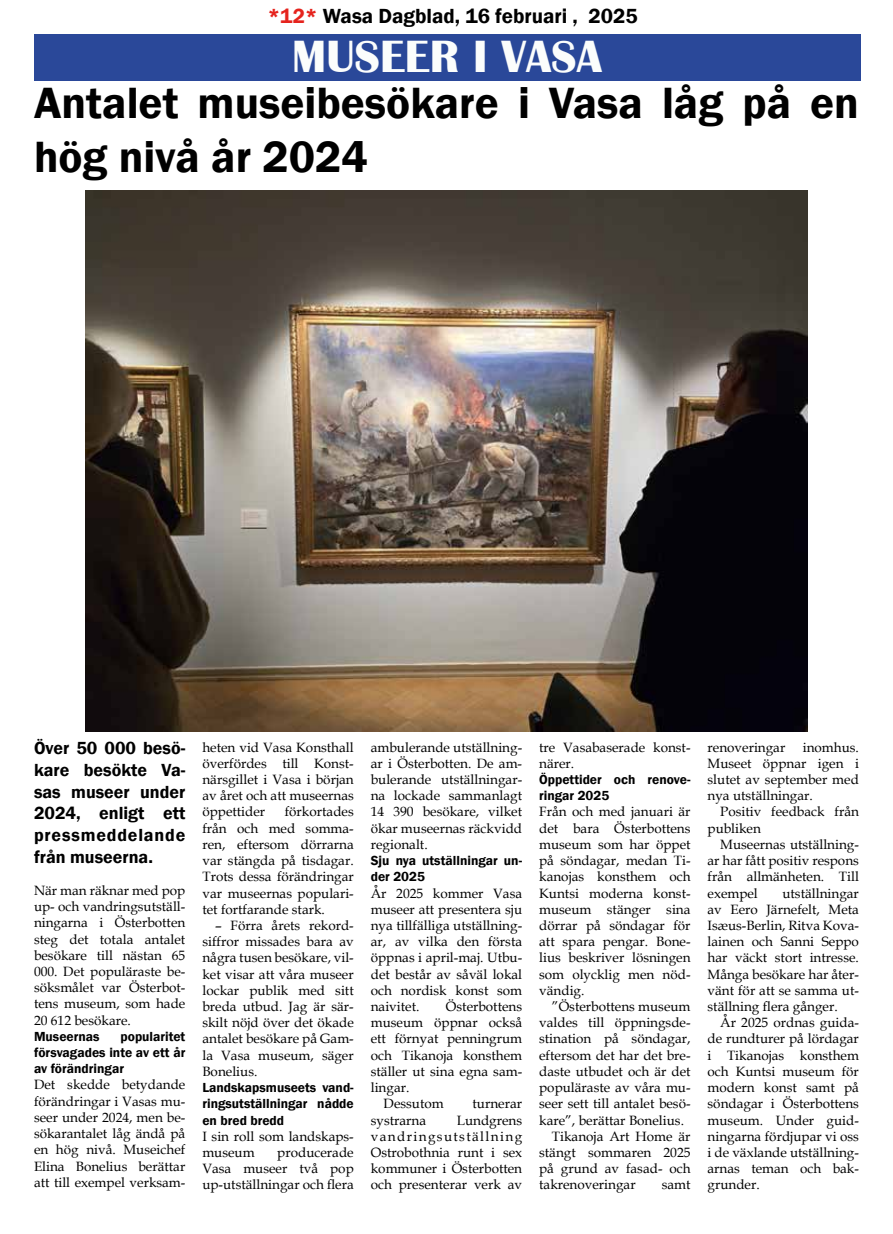
<style>
.page{position:relative;width:893px;height:1234px;background:#fff}
.page>*{position:absolute;margin:0;border:0;box-sizing:border-box;transform-origin:0 0}
.t1{font:700 46.5px "Britannic";color:#fbfdfc}
.t2{font:600 45px/54px "Franklin Gothic";color:#000}
.t3{font:600 21px "Franklin Gothic";color:#000}
.t4{font:600 18px/21.6px "Franklin Gothic";color:#000;text-align:justify}
.t5{font:13.5px/16.2px "Book Antiqua";color:#000;text-align:justify}
.t6{font:600 13.5px/16.2px "Franklin Gothic";color:#000;text-align:justify}
.s1{color:#e5231d}
</style>
<div class="page">
<div style="left:34px;top:34px;width:826px;height:47px;background:#2a4899"></div>
<img style="left:86px;top:190px;width:721px;height:541px">
<h3 class="t3" style="left:268px;top:3px;width:371px"><span class="s1">*12*</span> Wasa Dagblad, 16 februari , 2025</h3>
<h1 class="t1" style="left:292px;top:30px;width:311px">MUSEER I VASA</h1>
<h2 class="t2" style="left:34px;top:76px;width:826px">Antalet museibesökare i Vasa låg på en hög nivå år 2024</h2>
<h3 class="t4" style="left:34px;top:737px;width:153px">Över 50 000 besö&shy;kare besökte Va&shy;sas museer under 2024, enligt ett pressmeddelande från museerna.</h3>
<p class="t5" style="left:34px;top:881px;width:153px">När man räknar med pop up- och vandringsutställ&shy;ningarna i Österbotten steg det totala antalet besökare till nästan 65<br>000. Det populäraste be&shy;söksmålet var Österbot&shy;tens museum, som hade 20 612 besökare.</p>
<p class="t6" style="left:34px;top:1028px;width:67px">Museernas</p>
<p class="t6" style="left:34px;top:1028px;width:153px;text-indent:86px">popularitet försvagades inte av ett år av förändringar</p>
<p class="t5" style="left:34px;top:1076px;width:153px">Det skedde betydande förändringar i Vasas mu&shy;seer under 2024, men be&shy;sökarantalet låg ändå på en hög nivå. Museichef Elina Bonelius berättar att till exempel verksam-</p>
<p class="t5" style="left:202px;top:738px;width:153px">heten vid Vasa Konsthall överfördes till Konst&shy;närsgillet i Vasa i början av året och att museernas öppettider</p>
<p class="t5" style="left:202px;top:803px;width:153px;text-indent:82px">förkortades från och med somma&shy;ren, eftersom dörrarna var stängda på tisdagar.<br>Trots dessa förändringar var museernas populari&shy;tet fortfarande stark.</p>
<p class="t5" style="left:202px;top:916px;width:153px;text-indent:13px">– Förra årets rekord&shy;siffror missades bara av några tusen besökare, vil&shy;ket visar att våra museer lockar publik med sitt breda utbud. Jag är sär&shy;skilt nöjd över det ökade antalet besökare på Gam&shy;la Vasa museum, säger Bonelius.</p>
<p class="t6" style="left:202px;top:1079px;width:153px">Landskapsmuseets vand&shy;ringsutställningar nådde en bred bredd</p>
<p class="t5" style="left:202px;top:1127px;width:153px">I sin roll som landskaps&shy;museum</p>
<p class="t5" style="left:202px;top:1143px;width:153px;text-indent:75px">producerade Vasa museer två pop up-utställningar och flera</p>
<p class="t5" style="left:371px;top:738px;width:153px">ambulerande utställning&shy;ar i Österbotten. De am&shy;bulerande utställningar&shy;na lockade sammanlagt 14 390 besökare, vilket ökar museernas räckvidd regionalt.</p>
<p class="t6" style="left:371px;top:852px;width:153px">Sju nya utställningar un&shy;der 2025</p>
<p class="t5" style="left:371px;top:884px;width:153px">År 2025 kommer Vasa museer att presentera sju nya tillfälliga utställning&shy;ar, av vilka den första öppnas i april-maj. Utbu&shy;det består av såväl lokal och nordisk konst som naivitet.</p>
<p class="t5" style="left:446px;top:997px;width:78px">Österbottens</p>
<p class="t5" style="left:371px;top:1013px;width:153px">museum öppnar också</p>
<p class="t5" style="left:371px;top:1030px;width:153px">ett förnyat penningrum</p>
<p class="t5" style="left:371px;top:1046px;width:153px">och Tikanoja konsthem</p>
<p class="t5" style="left:371px;top:1062px;width:153px">ställer ut sina egna sam-</p>
<p class="t5" style="left:371px;top:1078px;width:40px">lingar.</p>
<p class="t5" style="left:384px;top:1094px;width:62px">Dessutom</p>
<p class="t5" style="left:473px;top:1094px;width:51px">turnerar</p>
<p class="t5" style="left:371px;top:1111px;width:57px">systrarna</p>
<p class="t5" style="left:371px;top:1111px;width:153px;text-indent:86px">Lundgrens vandringsutställning Ostrobothnia runt i sex kommuner i Österbotten och presenterar verk av</p>
<p class="t5" style="left:539px;top:738px;width:153px">tre Vasabaserade konst&shy;närer.</p>
<p class="t6" style="left:539px;top:771px;width:153px">Öppettider och renove&shy;ringar 2025</p>
<p class="t5" style="left:539px;top:803px;width:153px">Från och med januari är det bara Österbottens museum som har öppet på söndagar, medan Ti&shy;kanojas konsthem och Kuntsi moderna konst&shy;museum stänger sina dörrar på söndagar för att spara pengar. Bone&shy;lius beskriver lösningen som olycklig men nöd&shy;vändig.</p>
<p class="t5" style="left:552px;top:997px;width:140px">”Österbottens museum</p>
<p class="t5" style="left:539px;top:1013px;width:153px">valdes till öppningsde-</p>
<p class="t5" style="left:539px;top:1030px;width:153px">stination på söndagar,</p>
<p class="t5" style="left:539px;top:1046px;width:153px">eftersom det har det bre-</p>
<p class="t5" style="left:539px;top:1062px;width:153px">daste utbudet och är det</p>
<p class="t5" style="left:539px;top:1078px;width:153px">populäraste av våra mu-</p>
<p class="t5" style="left:539px;top:1094px;width:153px">seer sett till antalet besö-</p>
<p class="t5" style="left:539px;top:1111px;width:146px">kare”, berättar Bonelius.</p>
<p class="t5" style="left:552px;top:1127px;width:140px">Tikanoja Art Home är</p>
<p class="t5" style="left:539px;top:1143px;width:153px">stängt sommaren 2025</p>
<p class="t5" style="left:539px;top:1159px;width:153px">på grund av fasad- och</p>
<p class="t5" style="left:539px;top:1175px;width:98px">takrenoveringar</p>
<p class="t5" style="left:662px;top:1175px;width:30px">samt</p>
<p class="t5" style="left:708px;top:738px;width:153px;text-indent:95px">inomhus.<br>Museet öppnar igen i slutet av september med nya utställningar.</p>
<p class="t5" style="left:708px;top:803px;width:153px;text-indent:13px">Positiv feedback från publiken</p>
<p class="t5" style="left:708px;top:835px;width:153px;text-indent:13px">Museernas utställning&shy;ar har fått positiv respons från allmänheten. Till exempel</p>
<p class="t5" style="left:708px;top:738px;width:79px">renoveringar</p>
<p class="t5" style="left:708px;top:884px;width:153px;text-indent:75px">utställningar av Eero Järnefelt, Meta Isæus-Berlin, Ritva Kova&shy;lainen och Sanni Seppo har väckt stort intresse.<br>Många besökare har åter&shy;vänt för att se samma ut&shy;ställning flera gånger.</p>
<p class="t5" style="left:708px;top:1013px;width:153px;text-indent:13px">År 2025 ordnas guida&shy;de rundturer på lördagar i Tikanojas konsthem och Kuntsi museum för modern konst samt på söndagar i Österbottens museum. Under guid&shy;ningarna fördjupar vi oss i de växlande utställning&shy;arnas teman och bak&shy;grunder.</p>
</div>
